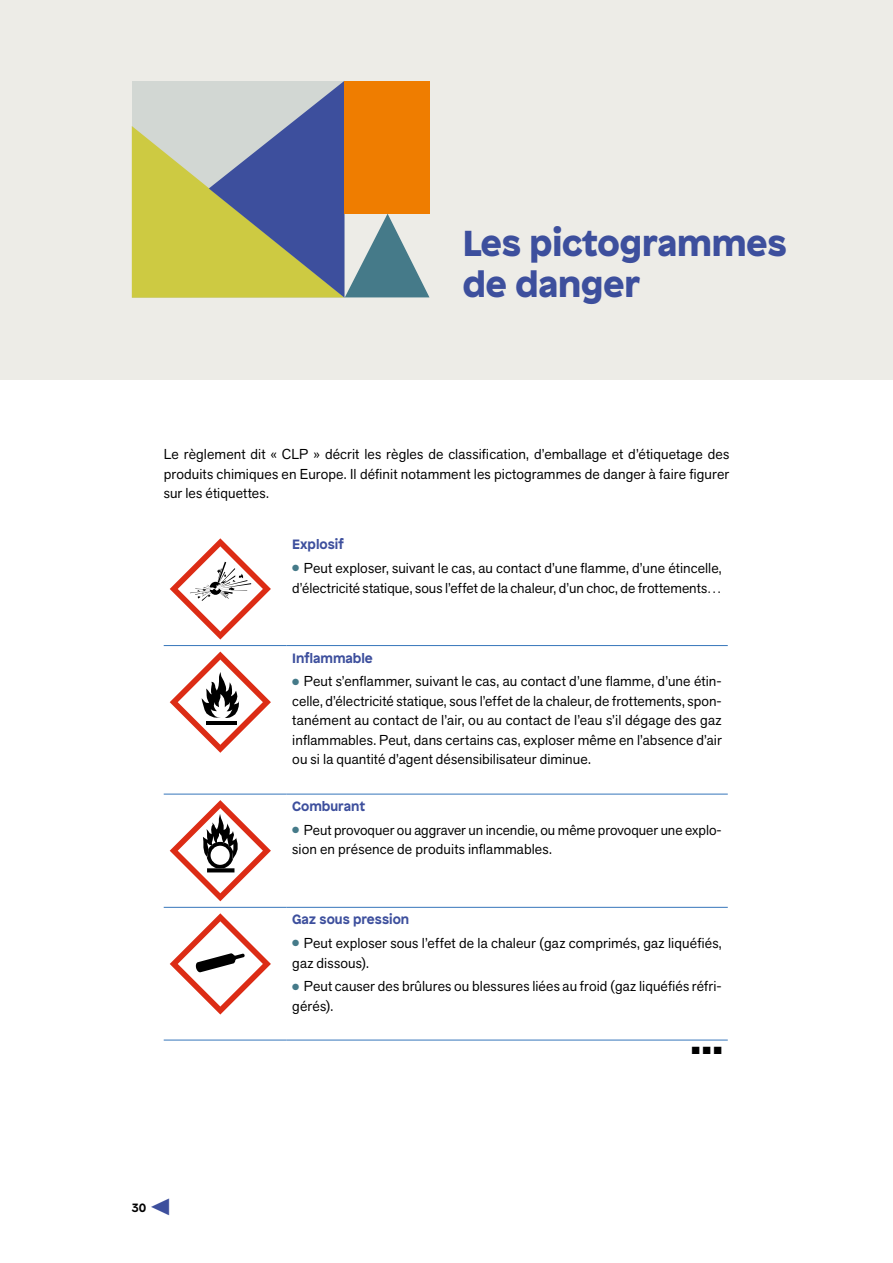
<style>
.page{position:relative;width:893px;height:1263px;background:#fff}
.page>*{position:absolute;margin:0;border:0;box-sizing:border-box;transform-origin:0 0}
.t1{font:900 36px/40.5px "Patron";color:#3d4f9d}
.t2{font:14.25px/19.5px "Akzid Grtsk Next";letter-spacing:.005em;color:#000}
.t3{font:700 13.5px "Patron";color:#3d4f9d}
.t4{font:700 12px "Patron";color:#000}
.t5{font:10.5px "Zapf Dingbats ITC";color:#000}
.s1{color:#457a89}
.s2{color:#3d4f9d}
</style>
<div class="page">
<div style="left:0;top:0;width:893px;height:379px;background:#edece7"></div>
<svg style="left:132px;top:81px;width:297px;height:217px;background:#ada075"></svg>
<hr style="left:164px;top:645px;width:122px;height:1px;background:#3676ba">
<hr style="left:286px;top:645px;width:442px;height:1px;background:#3676ba">
<hr style="left:164px;top:794px;width:122px;height:1px;background:#3676ba">
<hr style="left:286px;top:794px;width:442px;height:1px;background:#3676ba">
<hr style="left:164px;top:907px;width:122px;height:1px;background:#3676ba">
<hr style="left:286px;top:907px;width:442px;height:1px;background:#3676ba">
<hr style="left:164px;top:1040px;width:122px;height:1px;background:#3676ba">
<hr style="left:286px;top:1040px;width:442px;height:1px;background:#3676ba">
<svg style="left:170px;top:538px;width:101px;height:101px"></svg>
<svg style="left:170px;top:651px;width:101px;height:102px"></svg>
<svg style="left:170px;top:800px;width:101px;height:101px"></svg>
<svg style="left:170px;top:913px;width:101px;height:101px"></svg>
<h1 class="t1" style="left:463px;top:220px;width:326px">Les pictogrammes de danger</h1>
<p class="t2" style="left:164px;top:444px;width:567px;text-align:justify">Le règlement dit « CLP » décrit les règles de classification, d’emballage et d’étiquetage des produits chimiques en Europe. Il définit notamment les pictogrammes de danger à faire figurer sur les étiquettes.</p>
<p class="t3" style="left:292px;top:534px;width:53px">Explosif</p>
<p class="t2" style="left:292px;top:558px;width:431px"><span class="s1">●</span> Peut exploser, suivant le cas, au contact d’une flamme, d’une étincelle, d’électricité statique, sous l’effet de la chaleur, d’un choc, de frottements…</p>
<p class="t3" style="left:292px;top:647px;width:82px">Inflammable</p>
<p class="t2" style="left:292px;top:671px;width:431px;text-align:justify"><span class="s1">●</span> Peut s’enflammer, suivant le cas, au contact d’une flamme, d’une étin&shy;celle, d’électricité statique, sous l’effet de la chaleur, de frottements, spon&shy;tanément au contact de l’air, ou au contact de l’eau s’il dégage des gaz inflammables. Peut, dans certains cas, exploser même en l’absence d’air ou si la quantité d’agent désensibilisateur diminue.</p>
<p class="t3" style="left:292px;top:795px;width:74px">Comburant</p>
<p class="t2" style="left:292px;top:820px;width:431px"><span class="s1">●</span> Peut provoquer ou aggraver un incendie, ou même provoquer une explo&shy;sion en présence de produits inflammables.</p>
<p class="t4" style="left:132px;top:1198px;width:41px">30 <span class="s2">▼</span></p>
<p class="t3" style="left:292px;top:909px;width:118px">Gaz sous pression</p>
<p class="t2" style="left:292px;top:933px;width:431px"><span class="s1">●</span> Peut exploser sous l’effet de la chaleur (gaz comprimés, gaz liquéfiés, gaz dissous).</p>
<p class="t2" style="left:292px;top:976px;width:431px"><span class="s1">●</span> Peut causer des brûlures ou blessures liées au froid (gaz liquéfiés réfri&shy;gérés).</p>
<p class="t5" style="left:692px;top:1045px;width:31px">■■■</p>
</div>
